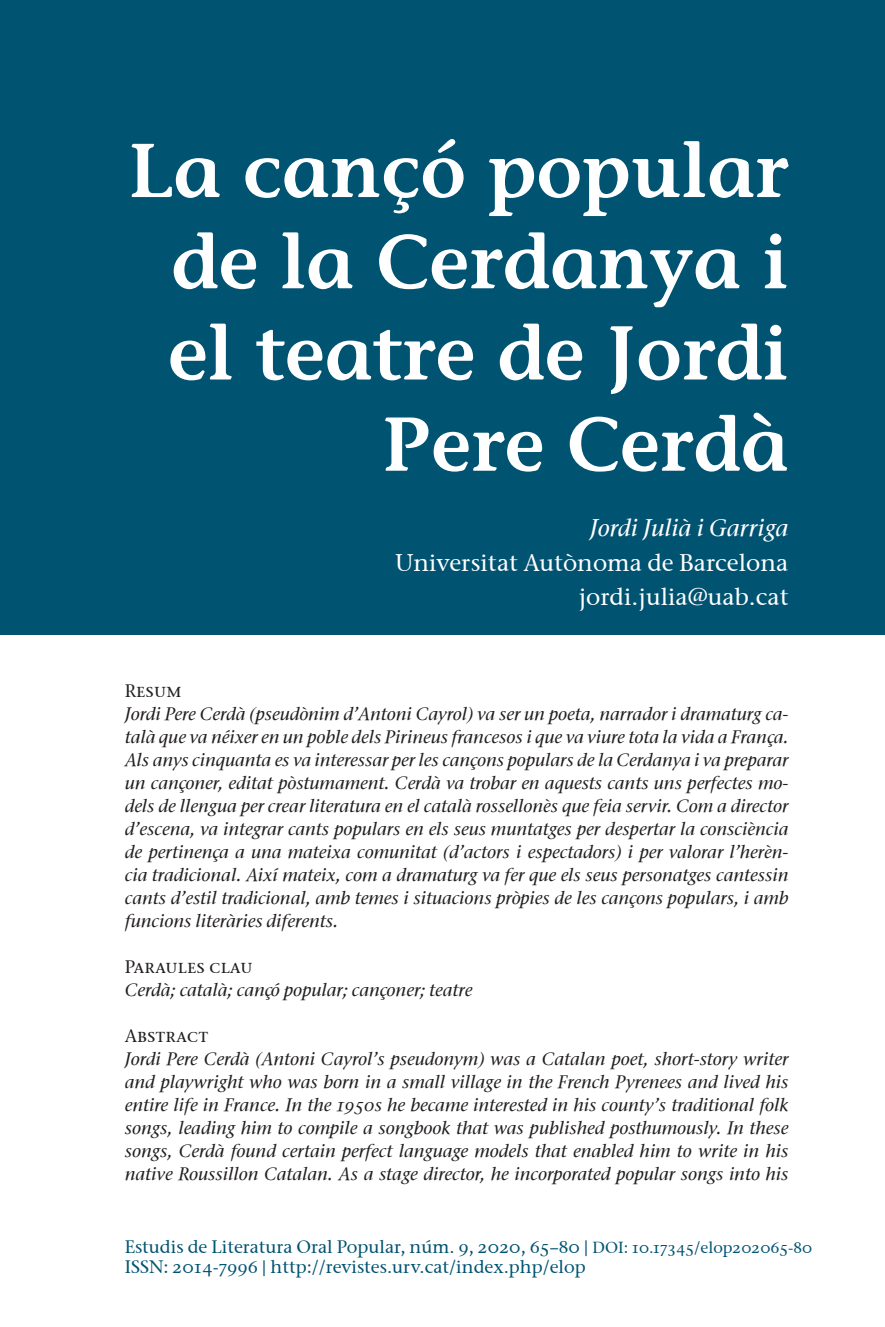
<style>
.page{position:relative;width:885px;height:1327px;background:#fff}
.page>*{position:absolute;margin:0;border:0;box-sizing:border-box;transform-origin:0 0}
.t1{font:600 76px/91.2px "Stone Informal";color:#fff;text-align:right}
.t2{font:24px/34.4px "Stone Serif OSITCTT Medium";color:#fff;text-align:right}
.t3{font:24px "Stone Serif OSITCTT Medium Ita";color:#fff}
.t4{font:18px/23px "Stone Serif OSITCTT Medium Ita";color:#231f20;text-align:justify}
.t5{font:18px/20px "Stone Serif OSITCTT Medium";color:#015372}
.t6{font:18px "Stone Serif SCITCTT Medium";color:#231f20}
.s1{font-size:16px}
</style>
<div class="page">
<div style="left:0;top:0;width:884px;height:635px;background:#015372"></div>
<h1 class="t1" style="left:128px;top:125px;width:662px">La cançó popular de la Cerdanya i el teatre de Jordi<br>Pere Cerdà</h1>
<h2 class="t3" style="left:589px;top:513px;width:200px">Jordi Julià i Garriga</h2>
<h2 class="t2" style="left:395px;top:545px;width:395px">Universitat Autònoma de Barcelona jordi.julia@uab.cat</h2>
<p class="t6" style="left:125px;top:679px;width:58px">Resum</p>
<p class="t4" style="left:125px;top:702px;width:665px">Jordi Pere Cerdà (pseudònim d’Antoni Cayrol) va ser un poeta, narrador i dramaturg ca&shy;talà que va néixer en un poble dels Pirineus francesos i que va viure tota la vida a França.<br>Als anys cinquanta es va interessar per les cançons populars de la Cerdanya i va preparar un cançoner, editat pòstumament. Cerdà va trobar en aquests cants uns perfectes mo&shy;dels de llengua per crear literatura en el català rossellonès que feia servir. Com a director d’escena, va integrar cants populars en els seus muntatges per despertar la consciència de pertinença a una mateixa comunitat (d’actors i espectadors) i per valorar l’herèn&shy;cia tradicional. Així mateix, com a dramaturg va fer que els seus personatges cantessin cants d’estil tradicional, amb temes i situacions pròpies de les cançons populars, i amb funcions literàries diferents.</p>
<p class="t6" style="left:125px;top:955px;width:129px">Paraules clau</p>
<p class="t4" style="left:125px;top:978px;width:349px">Cerdà; català; cançó popular; cançoner; teatre</p>
<p class="t6" style="left:125px;top:1024px;width:85px">Abstract</p>
<p class="t4" style="left:125px;top:1047px;width:665px">Jordi Pere Cerdà (Antoni Cayrol’s pseudonym) was a Catalan poet, short-story writer and playwright who was born in a small village in the French Pyrenees and lived his entire life in France. In the 1950s he became interested in his county’s traditional folk songs, leading him to compile a songbook that was published posthumously. In these songs, Cerdà found certain perfect language models that enabled him to write in his native Roussillon Catalan. As a stage director, he incorporated popular songs into his</p>
<p class="t5" style="left:125px;top:1236px;width:689px">Estudis de Literatura Oral Popular, núm. 9, 2020, 65–80 | <span class="s1">DOI: 10.17345/elop202065-80<br></span>ISSN: 2014-7996 | http://revistes.urv.cat/index.php/elop</p>
</div>
